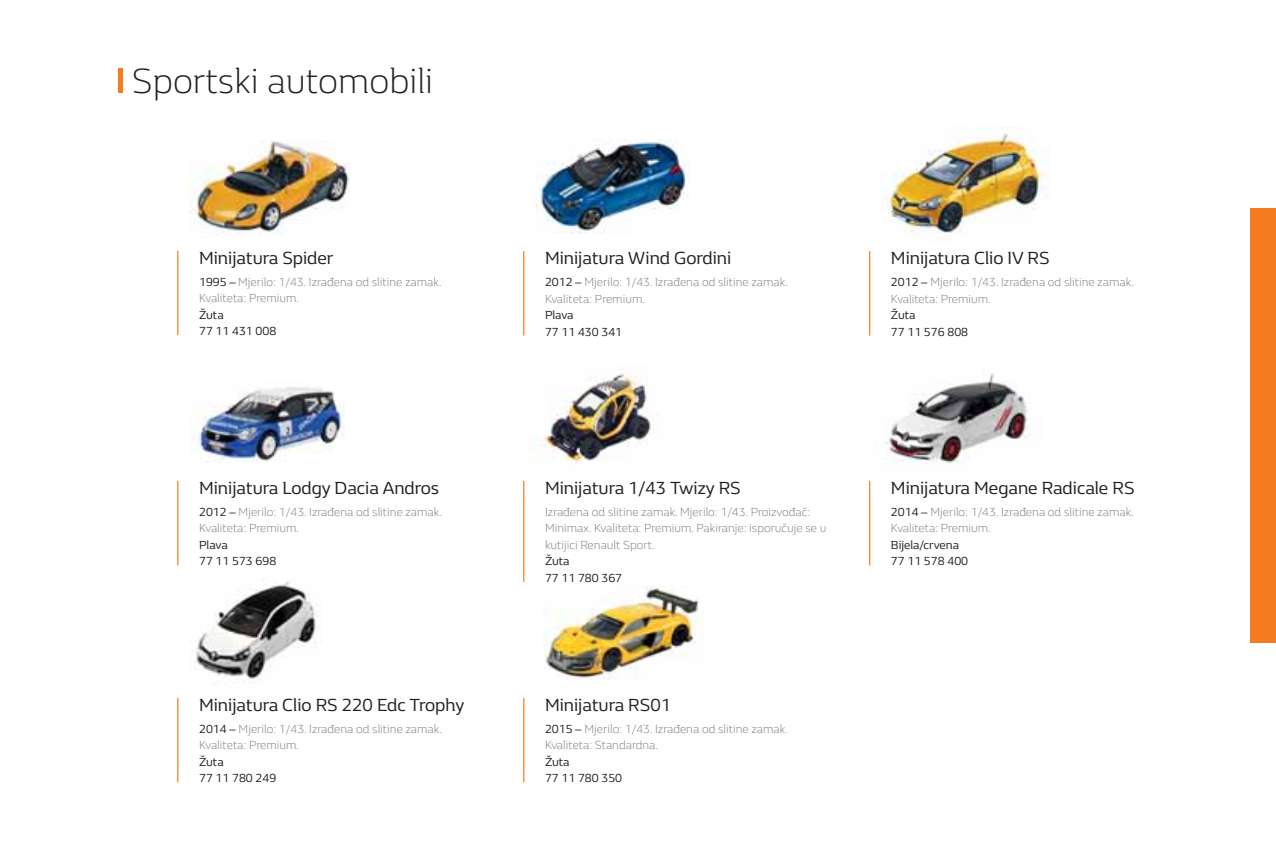
<style>
.page{position:relative;width:1276px;height:851px;background:#fff}
.page>*{position:absolute;margin:0;border:0;box-sizing:border-box;transform-origin:0 0}
.t1{font:300 36px "Renault Life";color:#231f20}
.t2{font:18px "Renault Life";color:#231f20}
.t3{font:300 12px/16.5px "Renault Life";color:#77787b}
.t4{font:12px/16.5px "Renault Life";color:#231f20}
.s1{font-weight:400;color:#231f20}
</style>
<div class="page">
<div style="left:1250px;top:208px;width:26px;height:434px;background:#f47b20"></div>
<hr style="left:523px;top:697px;width:1px;height:85px;background:#f47b20">
<img style="left:544px;top:586px;width:156px;height:94px">
<hr style="left:523px;top:251px;width:1px;height:84px;background:#f47b20">
<img style="left:536px;top:140px;width:153px;height:93px">
<hr style="left:177px;top:250px;width:1px;height:85px;background:#f47b20">
<img style="left:190px;top:140px;width:160px;height:94px">
<img style="left:533px;top:373px;width:119px;height:89px">
<hr style="left:177px;top:480px;width:1px;height:85px;background:#f47b20">
<img style="left:191px;top:387px;width:153px;height:75px">
<hr style="left:869px;top:251px;width:1px;height:84px;background:#f47b20">
<img style="left:881px;top:127px;width:167px;height:115px">
<hr style="left:869px;top:480px;width:1px;height:85px;background:#f47b20">
<img style="left:885px;top:373px;width:145px;height:91px">
<img style="left:196px;top:579px;width:122px;height:104px">
<hr style="left:177px;top:697px;width:1px;height:85px;background:#f47b20">
<hr style="left:523px;top:480px;width:1px;height:101px;background:#f47b20">
<div style="left:118px;top:68px;width:5px;height:25px;background:#f47b20"></div>
<h1 class="t1" style="left:132px;top:67px;width:303px">Sportski automobili</h1>
<h2 class="t2" style="left:199px;top:251px;width:136px">Minijatura Spider</h2>
<p class="t3" style="left:199px;top:274px;width:244px"><span class="s1">1995 –</span> Mjerilo: 1/43. Izrađena od slitine zamak.<br>Kvaliteta: Premium.</p>
<p class="t4" style="left:199px;top:307px;width:79px">Žuta<br>77 11 431 008</p>
<h2 class="t2" style="left:199px;top:481px;width:242px">Minijatura Lodgy Dacia Andros</h2>
<p class="t3" style="left:199px;top:504px;width:244px"><span class="s1">2012 –</span> Mjerilo: 1/43. Izrađena od slitine zamak.<br>Kvaliteta: Premium.</p>
<p class="t4" style="left:199px;top:537px;width:79px">Plava<br>77 11 573 698</p>
<h2 class="t2" style="left:199px;top:698px;width:267px">Minijatura Clio RS 220 Edc Trophy</h2>
<p class="t3" style="left:199px;top:721px;width:244px"><span class="s1">2014 –</span> Mjerilo: 1/43. Izrađena od slitine zamak.<br>Kvaliteta: Premium.</p>
<p class="t4" style="left:199px;top:754px;width:79px">Žuta<br>77 11 780 249</p>
<h2 class="t2" style="left:545px;top:251px;width:188px">Minijatura Wind Gordini</h2>
<p class="t3" style="left:545px;top:275px;width:244px"><span class="s1">2012 –</span> Mjerilo: 1/43. Izrađena od slitine zamak.<br>Kvaliteta: Premium.</p>
<p class="t4" style="left:545px;top:308px;width:79px">Plava<br>77 11 430 341</p>
<h2 class="t2" style="left:545px;top:481px;width:197px">Minijatura 1/43 Twizy RS</h2>
<p class="t3" style="left:545px;top:504px;width:283px">Izrađena od slitine zamak. Mjerilo: 1/43. Proizvođač:<br>Minimax. Kvaliteta: Premium. Pakiranje: isporučuje se u kutijici Renault Sport.</p>
<p class="t4" style="left:545px;top:554px;width:79px">Žuta<br>77 11 780 367</p>
<h2 class="t2" style="left:545px;top:698px;width:128px">Minijatura RS01</h2>
<p class="t3" style="left:545px;top:721px;width:244px"><span class="s1">2015 –</span> Mjerilo: 1/43. Izrađena od slitine zamak.<br>Kvaliteta: Standardna.</p>
<p class="t4" style="left:545px;top:754px;width:79px">Žuta<br>77 11 780 350</p>
<h2 class="t2" style="left:891px;top:251px;width:160px">Minijatura Clio IV RS</h2>
<p class="t3" style="left:891px;top:275px;width:244px"><span class="s1">2012 –</span> Mjerilo: 1/43. Izrađena od slitine zamak.<br>Kvaliteta: Premium.</p>
<p class="t4" style="left:891px;top:308px;width:79px">Žuta<br>77 11 576 808</p>
<h2 class="t2" style="left:891px;top:481px;width:245px">Minijatura Megane Radicale RS</h2>
<p class="t3" style="left:891px;top:504px;width:244px"><span class="s1">2014 –</span> Mjerilo: 1/43. Izrađena od slitine zamak.<br>Kvaliteta: Premium.</p>
<p class="t4" style="left:891px;top:537px;width:79px">Bijela/crvena<br>77 11 578 400</p>
</div>
